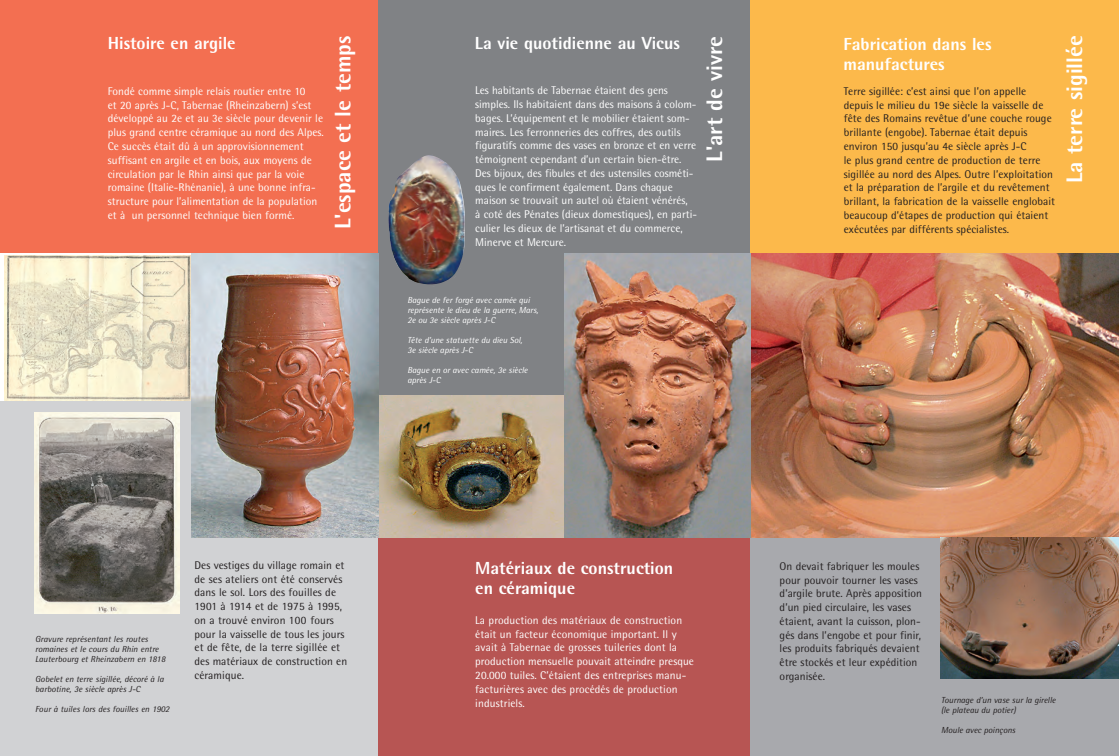
<style>
.page{position:relative;width:1119px;height:756px;background:#fff}
.page>*{position:absolute;margin:0;border:0;box-sizing:border-box;transform-origin:0 0}
.t1{font:800 22.5px "AT Rotis Semi Sans";color:#fff}
.t2{font:800 17.5px/20px "AT Rotis Semi Sans";color:#fff}
.t3{font:11.25px/13.8px "AT Rotis Semi Sans";letter-spacing:.005em;color:#fff}
.t4{font:11.25px/13.8px "AT Rotis Semi Sans";letter-spacing:.005em;color:#231f20}
.t5{font:italic 8.75px/10px "AT Rotis Semi Sans";letter-spacing:.005em;color:#231f20}
.t6{font:italic 8.75px/10px "AT Rotis Semi Sans";color:#fff}
</style>
<div class="page">
<img style="left:0;top:0;width:1119px;height:755px">
<h2 class="t2" style="left:108px;top:35px;width:129px">Histoire en argile</h2>
<p class="t3" style="left:108px;top:85px;width:218px">Fondé comme simple relais routier entre 10<br>et 20 après J-C, Tabernae (Rheinzabern) s’est développé au 2e et au 3e siècle pour devenir le plus grand centre céramique au nord des Alpes.<br>Ce succès était dû à un approvisionnement suffisant en argile et en bois, aux moyens de circulation par le Rhin ainsi que par la voie romaine (Italie-Rhénanie), à une bonne infra&shy;structure pour l’alimentation de la population et à un personnel technique bien formé.</p>
<h1 class="t1" style="left:335px;top:229px;width:195px;rotate:-90deg">L'espace et le temps</h1>
<h1 class="t1" style="left:706px;top:162px;width:127px;rotate:-90deg">L'art de vivre</h1>
<h2 class="t2" style="left:475px;top:35px;width:206px">La vie quotidienne au Vicus</h2>
<p class="t3" style="left:475px;top:85px;width:223px">Les habitants de Tabernae étaient des gens simples. Ils habitaient dans des maisons à colom&shy;bages. L’équipement et le mobilier étaient som&shy;maires. Les ferronneries des coffres, des outils figuratifs comme des vases en bronze et en verre témoignent cependant d’un certain bien-être.<br>Des bijoux, des fibules et des ustensiles cosméti&shy;ques le confirment également. Dans chaque maison se trouvait un autel où étaient vénérés,<br>à coté des Pénates (dieux domestiques), en parti&shy;culier les dieux de l’artisanat et du commerce, Minerve et Mercure.</p>
<p class="t6" style="left:407px;top:296px;width:132px">Bague de fer forgé avec camée qui représente le dieu de la guerre, Mars,<br>2e ou 3e siècle après J-C</p>
<p class="t6" style="left:407px;top:336px;width:116px">Tête d’une statuette du dieu Sol,<br>3e siècle après J-C</p>
<p class="t6" style="left:407px;top:366px;width:122px">Bague en or avec camée, 3e siècle après J-C</p>
<h2 class="t2" style="left:843px;top:36px;width:150px">Fabrication dans les manufactures</h2>
<p class="t4" style="left:843px;top:85px;width:213px">Terre sigillée: c’est ainsi que l’on appelle depuis le milieu du 19e siècle la vaisselle de fête des Romains revêtue d’une couche rouge brillante (engobe). Tabernae était depuis environ 150 jusqu’au 4e siècle après J-C<br>le plus grand centre de production de terre sigillée au nord des Alpes. Outre l’exploitation et la préparation de l’argile et du revêtement brillant, la fabrication de la vaisselle englobait beaucoup d’étapes de production qui étaient exécutées par différents spécialistes.</p>
<h1 class="t1" style="left:1066px;top:183px;width:149px;rotate:-90deg">La terre sigillée</h1>
<p class="t4" style="left:194px;top:559px;width:154px">Des vestiges du village romain et de ses ateliers ont été conservés dans le sol. Lors des fouilles de<br>1901 à 1914 et de 1975 à 1995, on a trouvé environ 100 fours pour la vaisselle de tous les jours et de fête, de la terre sigillée et des matériaux de construction en céramique.</p>
<h2 class="t2" style="left:475px;top:559px;width:200px">Matériaux de construction en céramique</h2>
<p class="t4" style="left:779px;top:560px;width:144px">On devait fabriquer les moules pour pouvoir tourner les vases d’argile brute. Après apposition d’un pied circulaire, les vases étaient, avant la cuisson, plon&shy;gés dans l’engobe et pour finir, les produits fabriqués devaient être stockés et leur expédition organisée.</p>
<p class="t3" style="left:475px;top:614px;width:220px">La production des matériaux de construction était un facteur économique important. Il y avait à Tabernae de grosses tuileries dont la production mensuelle pouvait atteindre presque 20.000 tuiles. C’étaient des entreprises manu&shy;facturières avec des procédés de production industriels.</p>
<p class="t5" style="left:35px;top:635px;width:132px">Gravure représentant les routes romaines et le cours du Rhin entre<br>Lauterbourg et Rheinzabern en 1818</p>
<p class="t5" style="left:35px;top:675px;width:130px">Gobelet en terre sigillée, décoré à la barbotine, 3e siècle après J-C</p>
<p class="t5" style="left:35px;top:705px;width:136px">Four à tuiles lors des fouilles en 1902</p>
<p class="t5" style="left:941px;top:695px;width:116px">Tournage d’un vase sur la girelle (le plateau du potier)</p>
<p class="t5" style="left:941px;top:725px;width:76px">Moule avec poinçons</p>
</div>
